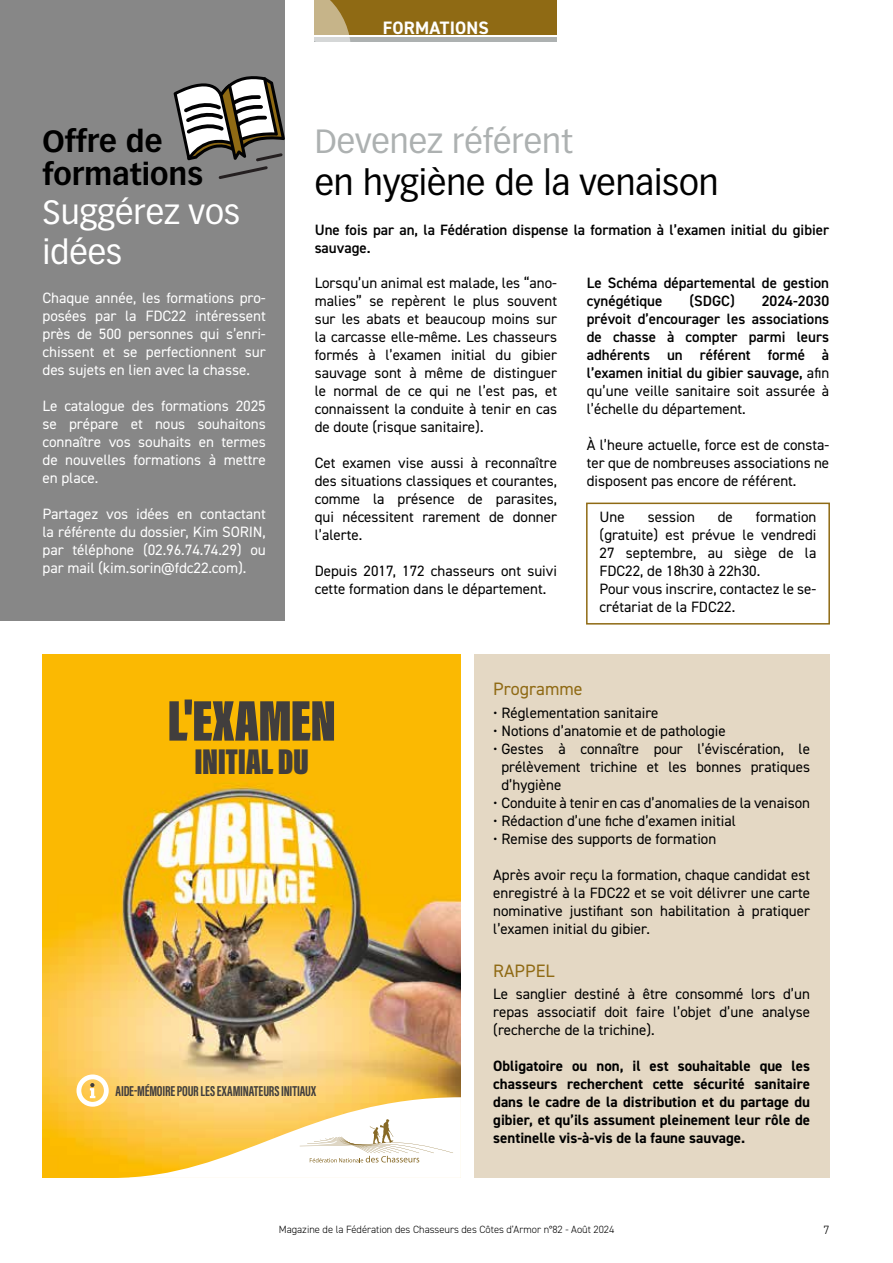
<style>
.page{position:relative;width:893px;height:1263px;background:#fff}
.page>*{position:absolute;margin:0;border:0;box-sizing:border-box;transform-origin:0 0}
.t1{font:900 59.1px "Acumin Pro Extra Cond";letter-spacing:-.01em;color:#413e3d}
.t2{font:900 36.9px "Acumin Pro Extra Cond";letter-spacing:-.01em;color:#413e3d}
.t3{font:34.5px "Vectora LT Pro";color:#000}
.t4{font:33px/39.6px "Vectora LT Pro";color:#fff}
.t5{font:33px "Vectora LT Pro";color:#adb1b1}
.t6{font:700 30px/33px "Vectora LT Pro";color:#000}
.t7{font:18px "DIN2014";color:#8f6a14}
.t8{font:700 18px "DIN2014";letter-spacing:.01em;color:#fff}
.t9{font:15px/18px "DIN2014";color:#000;text-align:justify}
.t10{font:15px/18px "DIN2014";color:#fff;text-align:justify}
.t11{font:600 15px/18px "DIN2014";color:#000}
.t12{font:700 15px/18px "DIN2014";color:#000;text-align:justify}
.t13{font:700 14.7px "Acumin Pro Extra Cond";letter-spacing:-.01em;color:#413e3d}
.t14{font:300 12px "DIN2014";color:#000}
.t15{font:300 10.5px "DIN2014";color:#000}
.s1{font-weight:400}
</style>
<div class="page">
<div style="left:586px;top:503px;width:244px;height:121px;border:2px solid #8f6a14"></div>
<div style="left:474px;top:655px;width:355px;height:523px;background:#e4d8c4"></div>
<div style="left:315px;top:0;width:242px;height:35px;background:#8f6a14"></div>
<div style="left:315px;top:37px;width:242px;height:5px;background:#adb1b1"></div>
<svg style="left:314px;top:0;width:37px;height:42px"></svg>
<div style="left:0;top:0;width:285px;height:621px;background:#878787"></div>
<img style="left:43px;top:655px;width:418px;height:523px">
<svg style="left:112px;top:1097px;width:349px;height:81px"></svg>
<svg style="left:90px;top:1083px;width:5px;height:15px"></svg>
<div style="left:77px;top:1074px;width:32px;height:33px;border:5px solid #fff;border-radius:50%"></div>
<svg style="left:174px;top:76px;width:111px;height:103px"></svg>
<h3 class="t6" style="left:43px;top:124px;width:162px">Offre de formations</h3>
<h3 class="t4" style="left:43px;top:193px;width:199px">Suggérez vos idées</h3>
<p class="t10" style="left:43px;top:289px;width:225px">Chaque année, les formations pro&shy;posées par la FDC22 intéressent près de 500 personnes qui s’enri&shy;chissent et se perfectionnent sur des sujets en lien avec la chasse.</p>
<p class="t10" style="left:43px;top:397px;width:225px">Le catalogue des formations 2025 se prépare et nous souhaitons connaître vos souhaits en termes de nouvelles formations à mettre en place.</p>
<p class="t10" style="left:43px;top:505px;width:225px">Partagez vos idées en contactant la référente du dossier, Kim SORIN, par téléphone (02.96.74.74.29) ou par mail (kim.sorin@fdc22.com).</p>
<p class="t8" style="left:383px;top:16px;width:108px">FORMATIONS</p>
<h3 class="t5" style="left:315px;top:122px;width:259px">Devenez référent</h3>
<h3 class="t3" style="left:315px;top:162px;width:405px">en hygiène de la venaison</h3>
<p class="t11" style="left:315px;top:220px;width:516px">Une fois par an, la Fédération dispense la formation à l’examen initial du gibier sauvage.</p>
<p class="t9" style="left:315px;top:273px;width:244px">Lorsqu’un animal est malade, les “ano&shy;malies” se repèrent le plus souvent sur les abats et beaucoup moins sur la carcasse elle-même. Les chasseurs formés à l’examen initial du gibier sauvage sont à même de distinguer le normal de ce qui ne l’est pas, et connaissent la conduite à tenir en cas de doute (risque sanitaire).</p>
<p class="t9" style="left:315px;top:453px;width:244px">Cet examen vise aussi à reconnaître des situations classiques et courantes, comme la présence de parasites, qui nécessitent rarement de donner l’alerte.</p>
<p class="t9" style="left:315px;top:561px;width:244px">Depuis 2017, 172 chasseurs ont suivi cette formation dans le département.</p>
<p class="t11" style="left:587px;top:273px;width:244px">Le Schéma départemental de gestion cynégétique</p>
<p class="t11" style="left:689px;top:291px;width:47px">(SDGC)</p>
<p class="t11" style="left:587px;top:291px;width:244px;text-align:justify;text-indent:175px">2024-2030 prévoit d’encourager les associations de chasse à compter parmi leurs adhérents un référent formé à l’examen initial du gibier sauvage, <span class="s1">afin qu’une veille sanitaire soit assurée à l’échelle du département.</span></p>
<p class="t9" style="left:587px;top:435px;width:244px">À l’heure actuelle, force est de consta&shy;ter que de nombreuses associations ne disposent pas encore de référent.</p>
<p class="t9" style="left:600px;top:507px;width:27px">Une</p>
<p class="t9" style="left:648px;top:507px;width:49px">session</p>
<p class="t9" style="left:718px;top:507px;width:17px">de</p>
<p class="t9" style="left:600px;top:507px;width:218px;text-align:left;text-indent:156px">formation (gratuite) est prévue le vendredi<br>27 septembre, au siège de la<br>FDC22, de 18h30 à 22h30.<br>Pour vous inscrire, contactez le se&shy;crétariat de la FDC22.</p>
<h1 class="t1" style="left:168px;top:685px;width:170px">L'EXAMEN</h1>
<h2 class="t2" style="left:195px;top:739px;width:116px">INITIAL DU</h2>
<p class="t13" style="left:116px;top:1082px;width:202px">AIDE-MÉMOIRE POUR LES EXAMINATEURS INITIAUX</p>
<p class="t7" style="left:493px;top:678px;width:91px">Programme</p>
<p class="t9" style="left:493px;top:703px;width:167px">• Réglementation sanitaire</p>
<p class="t9" style="left:493px;top:721px;width:234px">• Notions d’anatomie et de pathologie</p>
<p class="t9" style="left:501px;top:739px;width:310px;text-indent:-8px">• Gestes à connaître pour l’éviscération, le prélèvement trichine et les bonnes pratiques d’hygiène</p>
<p class="t9" style="left:493px;top:793px;width:318px">• Conduite à tenir en cas d’anomalies de la venaison</p>
<p class="t9" style="left:493px;top:811px;width:244px">• Rédaction d’une fiche d’examen initial</p>
<p class="t9" style="left:493px;top:829px;width:224px">• Remise des supports de formation</p>
<p class="t9" style="left:493px;top:865px;width:318px">Après avoir reçu la formation, chaque candidat est enregistré à la FDC22 et se voit délivrer une carte nominative justifiant son habilitation à pratiquer l’examen initial du gibier.</p>
<p class="t7" style="left:493px;top:959px;width:63px">RAPPEL</p>
<p class="t9" style="left:493px;top:985px;width:318px">Le sanglier destiné à être consommé lors d’un repas associatif doit faire l’objet d’une analyse (recherche de la trichine).</p>
<p class="t12" style="left:493px;top:1057px;width:318px">Obligatoire ou non, il est souhaitable que les chasseurs recherchent cette sécurité sanitaire dans le cadre de la distribution et du partage du gibier, et qu’ils assument pleinement leur rôle de sentinelle vis-à-vis de la faune sauvage.</p>
<p class="t15" style="left:279px;top:1223px;width:337px">Magazine de la Fédération des Chasseurs des Côtes d’Armor n°82 - Août 2024</p>
<p class="t14" style="left:823px;top:1222px;width:7px">7</p>
</div>
